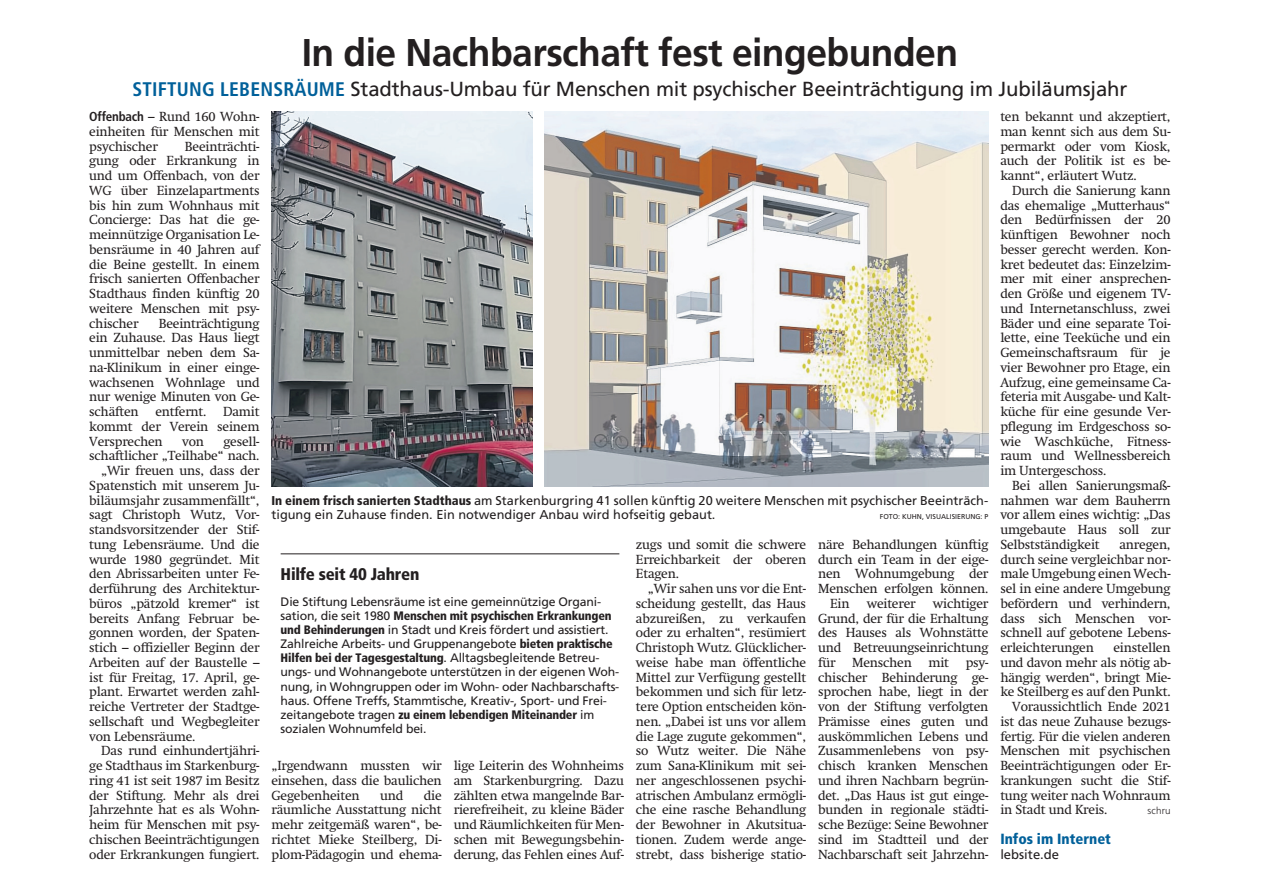
<style>
.page{position:relative;width:1263px;height:893px;background:#fff}
.page>*{position:absolute;margin:0;border:0;box-sizing:border-box;transform-origin:0 0}
.t1{font:700 38.7px "Frutiger";letter-spacing:-.015em;color:#231f20;scale:.96 1}
.t2{font:20.4px "Frutiger";letter-spacing:-.01em;color:#231f20}
.t3{font:900 condensed 16.8px "Frutiger";letter-spacing:-.015em;color:#231f20}
.t4{font:900 condensed 14.7px "Frutiger";color:#00609a}
.t5{font:13.05px/14.7px "Swift";letter-spacing:-.015em;color:#231f20;text-align:justify}
.t6{font:13.05px "Frutiger";color:#231f20}
.t7{font:12.75px/14.7px "Frutiger";color:#231f20}
.t8{font:12.3px/14.1px "Frutiger";letter-spacing:-.015em;color:#231f20}
.t9{font:300 9.9px "Frutiger";letter-spacing:.015em;color:#231f20}
.t10{font:7.05px "Frutiger";color:#231f20}
.s1{font-weight:700;font-stretch:condensed;font-size:19.65px;color:#00609a}
.s2{font-family:"Frutiger";font-weight:700;font-stretch:condensed}
.s3{font-weight:900;font-stretch:condensed}
</style>
<div class="page">
<img style="left:545px;top:111px;width:443px;height:375px">
<img style="left:271px;top:111px;width:262px;height:375px">
<hr style="left:281px;top:554px;width:338px;height:1px;background:#231f20">
<h1 class="t1" style="left:302px;top:30px;width:685px">In die Nachbarschaft fest eingebunden</h1>
<h2 class="t2" style="left:133px;top:77px;width:996px"><span class="s1">STIFTUNG LEBENSRÄUME</span> Stadthaus-Umbau für Menschen mit psychischer Beeinträchtigung im Jubiläumsjahr</h2>
<p class="t5" style="left:1000px;top:109px;width:172px">ten bekannt und akzeptiert, man kennt sich aus dem Su&shy;permarkt oder vom Kiosk, auch der Politik ist es be&shy;kannt“, erläutert Wutz.</p>
<p class="t5" style="left:1000px;top:183px;width:172px;text-indent:12px">Durch die Sanierung kann das ehemalige „Mutterhaus“ den Bedürfnissen der 20 künftigen Bewohner noch besser gerecht werden. Kon&shy;kret bedeutet das: Einzelzim&shy;mer mit einer ansprechen&shy;den Größe und eigenem TV&shy;und Internetanschluss, zwei Bäder und eine separate Toi&shy;lette, eine Teeküche und ein Gemeinschaftsraum für je vier Bewohner pro Etage, ein Aufzug, eine gemeinsame Ca&shy;feteria mit Ausgabe- und Kalt&shy;küche für eine gesunde Ver&shy;pflegung im Erdgeschoss so&shy;wie Waschküche, Fitness&shy;raum und Wellnessbereich im Untergeschoss.</p>
<p class="t5" style="left:1000px;top:478px;width:172px;text-indent:12px">Bei allen Sanierungsmaß&shy;nahmen war dem Bauherrn vor allem eines wichtig: „Das umgebaute Haus soll zur Selbstständigkeit</p>
<p class="t5" style="left:89px;top:109px;width:172px"><span class="s2">Offenbach</span> – Rund 160 Wohn&shy;einheiten für Menschen mit psychischer</p>
<p class="t5" style="left:89px;top:139px;width:172px;text-indent:96px">Beeinträchti&shy;gung oder Erkrankung in und um Offenbach, von der WG über Einzelapartments bis hin zum Wohnhaus mit Concierge: Das hat die ge&shy;meinnützige Organisation Le&shy;bensräume in 40 Jahren auf die Beine gestellt. In einem frisch sanierten Offenbacher Stadthaus finden künftig 20 weitere Menschen mit psy&shy;chischer</p>
<p class="t5" style="left:89px;top:316px;width:172px;text-indent:69px">Beeinträchtigung ein Zuhause. Das Haus liegt unmittelbar neben dem Sa&shy;na-Klinikum in einer einge&shy;wachsenen Wohnlage und nur wenige Minuten von Ge&shy;schäften</p>
<p class="t5" style="left:155px;top:404px;width:53px">entfernt.</p>
<p class="t5" style="left:89px;top:404px;width:172px;text-indent:134px">Damit kommt der Verein seinem Versprechen</p>
<p class="t5" style="left:182px;top:434px;width:23px">von</p>
<p class="t5" style="left:223px;top:434px;width:38px">gesell-</p>
<p class="t5" style="left:89px;top:449px;width:172px">schaftlicher „Teilhabe“ nach.</p>
<p class="t5" style="left:101px;top:463px;width:160px">„Wir freuen uns, dass der</p>
<p class="t5" style="left:89px;top:478px;width:172px">Spatenstich mit unserem Ju-</p>
<p class="t5" style="left:89px;top:493px;width:172px">biläumsjahr zusammenfällt“,</p>
<p class="t5" style="left:89px;top:508px;width:172px">sagt Christoph Wutz, Vor-</p>
<p class="t5" style="left:89px;top:522px;width:172px">standsvorsitzender der Stif-</p>
<p class="t5" style="left:89px;top:537px;width:172px">tung Lebensräume. Und die</p>
<p class="t5" style="left:89px;top:552px;width:172px">wurde 1980 gegründet. Mit</p>
<p class="t5" style="left:89px;top:567px;width:172px">den Abrissarbeiten unter Fe-</p>
<p class="t5" style="left:89px;top:581px;width:172px">derführung des Architektur-</p>
<p class="t5" style="left:89px;top:596px;width:172px">büros „pätzold kremer“ ist</p>
<p class="t5" style="left:89px;top:611px;width:172px">bereits Anfang Februar be-</p>
<p class="t5" style="left:89px;top:626px;width:172px">gonnen worden, der Spaten-</p>
<p class="t5" style="left:89px;top:640px;width:172px">stich – offizieller Beginn der</p>
<p class="t5" style="left:89px;top:655px;width:172px">Arbeiten auf der Baustelle –</p>
<p class="t5" style="left:89px;top:670px;width:172px">ist für Freitag, 17. April, ge-</p>
<p class="t5" style="left:89px;top:685px;width:172px">plant. Erwartet werden zahl-</p>
<p class="t5" style="left:89px;top:699px;width:172px">reiche Vertreter der Stadtge-</p>
<p class="t5" style="left:89px;top:714px;width:172px">sellschaft und Wegbegleiter</p>
<p class="t5" style="left:89px;top:729px;width:108px">von Lebensräume.</p>
<p class="t5" style="left:101px;top:744px;width:160px">Das rund einhundertjähri-</p>
<p class="t5" style="left:89px;top:758px;width:172px">ge Stadthaus im Starkenburg-</p>
<p class="t5" style="left:89px;top:773px;width:172px">ring 41 ist seit 1987 im Besitz</p>
<p class="t5" style="left:89px;top:788px;width:172px">der Stiftung. Mehr als drei</p>
<p class="t5" style="left:89px;top:803px;width:172px">Jahrzehnte hat es als Wohn-</p>
<p class="t5" style="left:89px;top:817px;width:172px">heim für Menschen mit psy-</p>
<p class="t5" style="left:89px;top:832px;width:172px">chischen Beeinträchtigungen</p>
<p class="t5" style="left:89px;top:847px;width:172px">oder Erkrankungen fungiert.</p>
<p class="t7" style="left:271px;top:493px;width:718px"><span class="s3">In einem frisch sanierten Stadthaus</span> am Starkenburgring 41 sollen künftig 20 weitere Menschen mit psychischer Beeinträch&shy;tigung ein Zuhause finden. Ein notwendiger Anbau wird hofseitig gebaut.</p>
<p class="t10" style="left:880px;top:513px;width:110px">FOTO: KUHN, VISUALISIERUNG: P</p>
<p class="t5" style="left:818px;top:537px;width:172px">näre Behandlungen künftig</p>
<p class="t5" style="left:818px;top:552px;width:172px">durch ein Team in der eige-</p>
<p class="t5" style="left:818px;top:567px;width:172px">nen Wohnumgebung der</p>
<p class="t5" style="left:818px;top:581px;width:172px">Menschen erfolgen können.</p>
<p class="t5" style="left:830px;top:596px;width:21px">Ein</p>
<p class="t5" style="left:867px;top:596px;width:50px">weiterer</p>
<p class="t5" style="left:636px;top:537px;width:172px">zugs und somit die schwere Erreichbarkeit der oberen Etagen.</p>
<p class="t5" style="left:636px;top:581px;width:172px;text-indent:12px">„Wir sahen uns vor die Ent&shy;scheidung gestellt, das Haus abzureißen, zu verkaufen oder zu erhalten“, resümiert Christoph Wutz. Glücklicher&shy;weise habe man öffentliche Mittel zur Verfügung gestellt bekommen und sich für letz&shy;tere Option entscheiden kön&shy;nen. „Dabei ist uns vor allem die Lage zugute gekommen“, so Wutz weiter. Die Nähe zum Sana-Klinikum mit sei&shy;ner angeschlossenen psychi&shy;atrischen Ambulanz ermögli&shy;che eine rasche Behandlung der Bewohner in Akutsitua&shy;tionen. Zudem werde ange&shy;strebt, dass bisherige statio-</p>
<p class="t5" style="left:1000px;top:537px;width:172px;text-indent:119px">anregen, durch seine vergleichbar nor&shy;male Umgebung einen Wech&shy;sel in eine andere Umgebung befördern und verhindern, dass sich Menschen vor&shy;schnell auf gebotene Lebens&shy;erleichterungen</p>
<p class="t3" style="left:281px;top:564px;width:140px">Hilfe seit 40 Jahren</p>
<p class="t8" style="left:281px;top:594px;width:340px">Die Stiftung Lebensräume ist eine gemeinnützige Organi&shy;sation, die seit 1980 <span class="s3">Menschen mit psychischen Erkrankungen und Behinderungen</span> in Stadt und Kreis fördert und assistiert.<br>Zahlreiche Arbeits- und Gruppenangebote <span class="s3">bieten praktische Hilfen bei der Tagesgestaltung</span>. Alltagsbegleitende Betreu&shy;ungs- und Wohnangebote unterstützen in der eigenen Woh&shy;nung, in Wohngruppen oder im Wohn- oder Nachbarschafts&shy;haus. Offene Treffs, Stammtische, Kreativ-, Sport- und Frei&shy;zeitangebote tragen <span class="s3">zu einem lebendigen Miteinander</span> im sozialen Wohnumfeld bei.</p>
<p class="t5" style="left:818px;top:596px;width:172px;text-indent:115px">wichtiger Grund, der für die Erhaltung des Hauses als Wohnstätte und Betreuungseinrichtung für</p>
<p class="t5" style="left:1113px;top:640px;width:59px">einstellen</p>
<p class="t5" style="left:1000px;top:655px;width:172px">und davon mehr als nötig ab-</p>
<p class="t5" style="left:1000px;top:670px;width:172px">hängig werden“, bringt Mie-</p>
<p class="t5" style="left:1000px;top:685px;width:172px">ke Steilberg es auf den Punkt.</p>
<p class="t5" style="left:1012px;top:699px;width:160px">Voraussichtlich Ende 2021</p>
<p class="t5" style="left:1000px;top:714px;width:172px">ist das neue Zuhause bezugs-</p>
<p class="t5" style="left:1000px;top:729px;width:172px">fertig. Für die vielen anderen</p>
<p class="t5" style="left:1000px;top:744px;width:172px">Menschen mit psychischen</p>
<p class="t5" style="left:1000px;top:758px;width:172px">Beeinträchtigungen oder Er-</p>
<p class="t5" style="left:1000px;top:773px;width:172px">krankungen sucht die Stif-</p>
<p class="t5" style="left:1000px;top:788px;width:172px">tung weiter nach Wohnraum</p>
<p class="t5" style="left:1000px;top:803px;width:109px">in Stadt und Kreis.</p>
<p class="t9" style="left:1147px;top:805px;width:24px">schru</p>
<p class="t4" style="left:1000px;top:830px;width:112px">Infos im Internet</p>
<p class="t6" style="left:1000px;top:846px;width:60px">lebsite.de</p>
<p class="t5" style="left:852px;top:655px;width:61px">Menschen</p>
<p class="t5" style="left:928px;top:655px;width:22px">mit</p>
<p class="t5" style="left:818px;top:655px;width:172px;text-indent:148px">psy&shy;chischer Behinderung ge&shy;sprochen habe, liegt in der von der Stiftung verfolgten Prämisse eines guten und auskömmlichen Lebens und Zusammenlebens von psy&shy;chisch kranken Menschen und ihren Nachbarn begrün&shy;det. „Das Haus ist gut einge&shy;bunden in regionale städti&shy;sche Bezüge: Seine Bewohner sind im Stadtteil und der Nachbarschaft seit Jahrzehn-</p>
<p class="t5" style="left:271px;top:758px;width:172px">„Irgendwann mussten wir einsehen, dass die baulichen Gegebenheiten</p>
<p class="t5" style="left:454px;top:758px;width:172px">lige Leiterin des Wohnheims am Starkenburgring. Dazu zählten etwa mangelnde Bar&shy;rierefreiheit, zu kleine Bäder und Räumlichkeiten für Men&shy;schen mit Bewegungsbehin&shy;derung, das Fehlen eines Auf-</p>
<p class="t5" style="left:271px;top:788px;width:172px;text-indent:152px">die räumliche Ausstattung nicht mehr zeitgemäß waren“, be&shy;richtet Mieke Steilberg, Di&shy;plom-Pädagogin und ehema-</p>
<p class="t5" style="left:380px;top:788px;width:25px">und</p>
</div>
